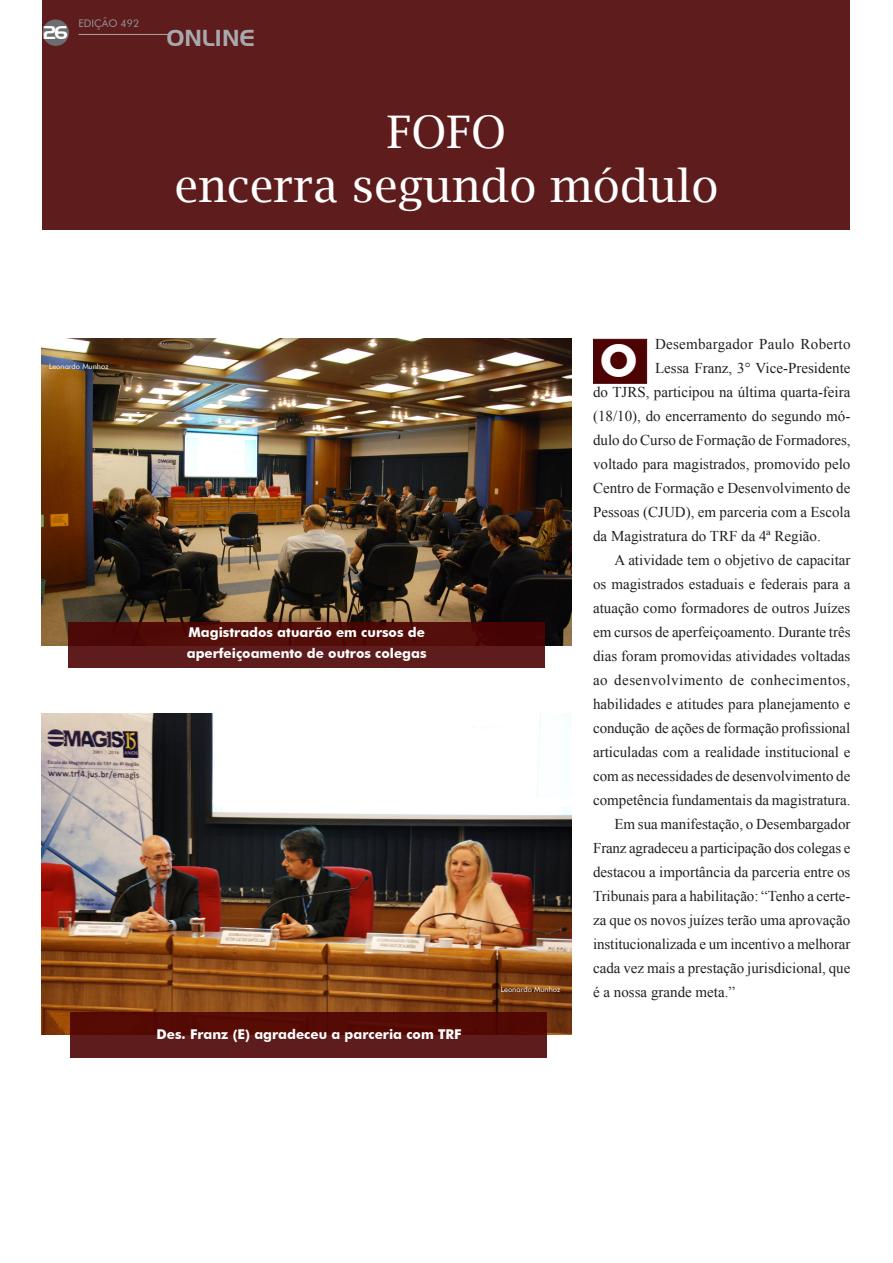
<style>
.page{position:relative;width:893px;height:1263px;background:#fff}
.page>*{position:absolute;margin:0;border:0;box-sizing:border-box;transform-origin:0 0}
.t1{font:45px/54px "Lucida Bright";color:#fff;text-align:center}
.t2{font:700 45px "Futura BT";color:#fff}
.t3{font:22.5px "Aero Regular SWFTE";letter-spacing:.01em;color:#a8a9ad}
.t4{font:18px "Aero Regular SWFTE";color:#fff}
.t5{font:15px "Times New Roman";color:#231f20}
.t6{font:15px "Times New Roman";letter-spacing:.03em;color:#231f20}
.t7{font:15px "Times New Roman";letter-spacing:.02em;color:#231f20}
.t8{font:700 13.5px/21px "Futura BT";color:#fff}
.t9{font:10.5px "Futura BT";color:#939598}
.t10{font:7.5px "Futura BT";color:#fff}
</style>
<div class="page">
<div style="left:43px;top:0;width:807px;height:230px;background:#5f1c1c"></div>
<div style="left:593px;top:339px;width:54px;height:45px;background:#4d0303;border:1px solid #4d0303"></div>
<img style="left:42px;top:339px;width:530px;height:306px">
<img style="left:42px;top:713px;width:530px;height:322px">
<div style="left:68px;top:622px;width:477px;height:46px;background:linear-gradient(to bottom,#4b0602,#632021)"></div>
<div style="left:70px;top:1012px;width:477px;height:45px;background:linear-gradient(to right,#5a130f,#581210)"></div>
<hr style="left:79px;top:34px;width:90px;height:1px;background:#a8a9ad">
<div style="left:43px;top:19px;width:26px;height:27px;background:#6c6d70;border-radius:50%"></div>
<p class="t9" style="left:78px;top:17px;width:62px">EDIÇÃO 492</p>
<p class="t4" style="left:44px;top:22px;width:25px">26</p>
<h2 class="t3" style="left:167px;top:24px;width:90px">ONLINE</h2>
<h1 class="t1" style="left:175px;top:105px;width:545px">FOFO<br>encerra segundo módulo</h1>
<p class="t10" style="left:49px;top:362px;width:61px">Leonardo Munhoz</p>
<p class="t8" style="left:187px;top:622px;width:241px">Magistrados atuarão em cursos de aperfeiçoamento de outros colegas</p>
<p class="t8" style="left:156px;top:1024px;width:306px">Des. Franz (E) agradeceu a parceria com TRF</p>
<p class="t10" style="left:501px;top:985px;width:61px">Leonardo Munhoz</p>
<p class="t7" style="left:655px;top:334px;width:197px">Desembargador Paulo Roberto</p>
<p class="t5" style="left:655px;top:358px;width:197px">Lessa Franz, 3° Vice-Presidente</p>
<p class="t5" style="left:593px;top:382px;width:259px">do TJRS, participou na última quarta-feira</p>
<p class="t5" style="left:593px;top:406px;width:259px">(18/10), do encerramento do segundo mó-</p>
<p class="t5" style="left:593px;top:430px;width:259px">dulo do Curso de Formação de Formadores,</p>
<p class="t5" style="left:593px;top:454px;width:259px">voltado para magistrados, promovido pelo</p>
<p class="t5" style="left:593px;top:478px;width:259px">Centro de Formação e Desenvolvimento de</p>
<p class="t5" style="left:593px;top:502px;width:259px">Pessoas (CJUD), em parceria com a Escola</p>
<p class="t5" style="left:593px;top:526px;width:229px">da Magistratura do TRF da 4ª Região.</p>
<p class="t5" style="left:614px;top:550px;width:238px">A atividade tem o objetivo de capacitar</p>
<p class="t5" style="left:593px;top:574px;width:259px">os magistrados estaduais e federais para a</p>
<p class="t5" style="left:593px;top:598px;width:259px">atuação como formadores de outros Juízes</p>
<p class="t5" style="left:593px;top:622px;width:259px">em cursos de aperfeiçoamento. Durante três</p>
<p class="t5" style="left:593px;top:646px;width:259px">dias foram promovidas atividades voltadas</p>
<p class="t6" style="left:593px;top:670px;width:259px">ao desenvolvimento de conhecimentos,</p>
<p class="t5" style="left:593px;top:694px;width:259px">habilidades e atitudes para planejamento e</p>
<p class="t5" style="left:593px;top:718px;width:259px">condução de ações de formação profissional</p>
<p class="t5" style="left:593px;top:742px;width:259px">articuladas com a realidade institucional e</p>
<p class="t5" style="left:593px;top:766px;width:259px">com as necessidades de desenvolvimento de</p>
<p class="t5" style="left:593px;top:790px;width:259px">competência fundamentais da magistratura.</p>
<p class="t5" style="left:614px;top:814px;width:238px">Em sua manifestação, o Desembargador</p>
<p class="t5" style="left:593px;top:838px;width:259px">Franz agradeceu a participação dos colegas e</p>
<p class="t5" style="left:593px;top:862px;width:259px">destacou a importância da parceria entre os</p>
<p class="t5" style="left:593px;top:886px;width:259px">Tribunais para a habilitação: “Tenho a certe-</p>
<p class="t5" style="left:593px;top:910px;width:259px">za que os novos juízes terão uma aprovação</p>
<p class="t5" style="left:593px;top:934px;width:259px">institucionalizada e um incentivo a melhorar</p>
<p class="t5" style="left:593px;top:958px;width:259px">cada vez mais a prestação jurisdicional, que</p>
<p class="t5" style="left:593px;top:982px;width:144px">é a nossa grande meta.”</p>
<h1 class="t2" style="left:599px;top:333px;width:40px">O</h1>
</div>
